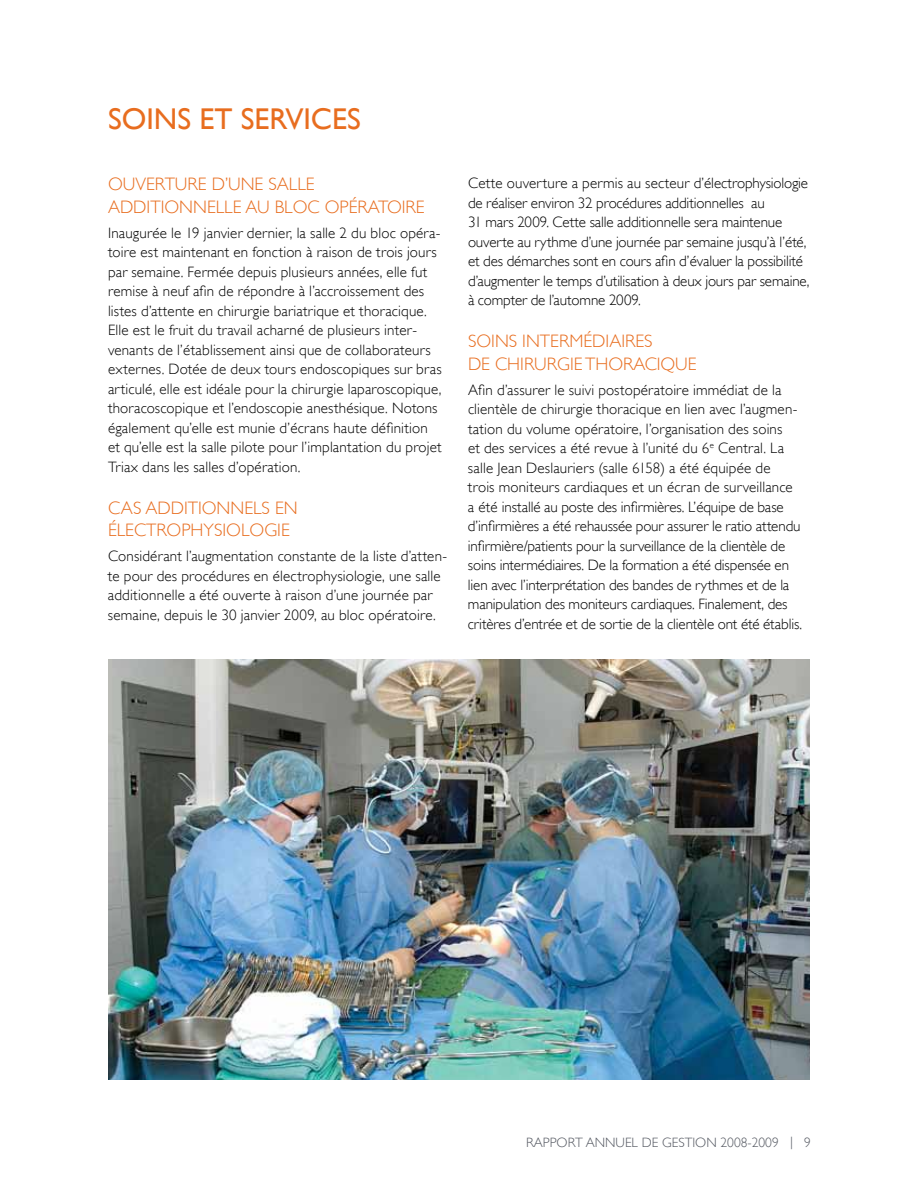
<style>
.page{position:relative;width:918px;height:1188px;background:#fff}
.page>*{position:absolute;margin:0;border:0;box-sizing:border-box;transform-origin:0 0}
.t1{font:30px "Gill Sans";color:#e86d1f}
.t2{font:300 18px/22.5px "Gill Sans";color:#e86d1f}
.t3{font:300 15px/19.5px "Gill Sans";letter-spacing:.005em;color:#000}
.t4{font:300 13.5px "Gill Sans";color:#545861}
</style>
<div class="page">
<img style="left:108px;top:659px;width:702px;height:421px">
<h1 class="t1" style="left:108px;top:101px;width:18px">SOINS</h1>
<h1 class="t1" style="left:199px;top:101px;width:58px">ET SERVICES</h1>
<p class="t2" style="left:108px;top:173px;width:208px">Ouverture d’un e salle additionnelle</p>
<p class="t2" style="left:246px;top:196px;width:51px">au bloc</p>
<p class="t2" style="left:325px;top:196px;width:11px">opératoire</p>
<p class="t3" style="left:108px;top:223px;width:335px">Inaugurée le 19 janvier dernier, la salle 2 du bloc opéra&shy;toire est maintenant en fonction à raison de trois jours par semaine. Fermée depuis plusieurs années, elle fut remise à neuf afin de répondre à l’accroissement des listes d’attente en chirurgie bariatrique et thoracique.<br>Elle est le fruit du travail acharné de plusieurs inter&shy;venants de l’établissement ainsi que de collaborateurs externes. Dotée de deux tours endoscopiques sur bras articulé, elle est idéale pour la chirurgie laparoscopique, thoracoscopique et l’endoscopie anesthésique. Notons également qu’elle est munie d’écrans haute définition et qu’elle est la salle pilote pour l’implantation du projet Triax dans les salles d’opération.</p>
<p class="t2" style="left:108px;top:497px;width:87px">Cas additionnels</p>
<p class="t2" style="left:275px;top:497px;width:11px">en</p>
<p class="t2" style="left:108px;top:519px;width:12px">électroph</p>
<p class="t2" style="left:204px;top:519px;width:22px">ysiolo</p>
<p class="t2" style="left:264px;top:519px;width:20px">gie</p>
<p class="t3" style="left:108px;top:546px;width:341px">Considérant l’augmentation constante de la liste d’atten&shy;te pour des procédures en électrophysiologie, une salle additionnelle a été ouverte à raison d’une journée par semaine, depuis le 30 janvier 2009, au bloc opératoire.</p>
<p class="t3" style="left:468px;top:174px;width:343px">Cette ouverture a permis au secteur d’électrophysiologie de réaliser environ 32 procédures additionnelles au<br>31 mars 2009. Cette salle additionnelle sera maintenue ouverte au rythme d’une journée par semaine jusqu’à l’été, et des démarches sont en cours afin d’évaluer la possibilité d’augmenter le temps d’utilisation à deux jours par semaine, à compter de l’automne 2009.</p>
<p class="t2" style="left:468px;top:330px;width:20px">Soins</p>
<p class="t2" style="left:522px;top:330px;width:11px">inter</p>
<p class="t2" style="left:569px;top:330px;width:45px">médiaires</p>
<p class="t2" style="left:468px;top:353px;width:39px">de chirur</p>
<p class="t2" style="left:557px;top:353px;width:41px">giethoracique</p>
<p class="t3" style="left:468px;top:380px;width:336px">Afin d’assurer le suivi postopératoire immédiat de la clientèle de chirurgie thoracique en lien avec l’augmen&shy;tation du volume opératoire, l’organisation des soins<br>et des services a été revue à l’unité du 6<sup>e</sup> Central. La salle Jean Deslauriers (salle 6158) a été équipée de<br>trois moniteurs cardiaques et un écran de surveillance a été installé au poste des infirmières. L’équipe de base d’infirmières a été rehaussée pour assurer le ratio attendu infirmière/patients pour la surveillance de la clientèle de soins intermédiaires. De la formation a été dispensée en lien avec l’interprétation des bandes de rythmes et de la manipulation des moniteurs cardiaques. Finalement, des critères d’entrée et de sortie de la clientèle ont été établis.</p>
<p class="t4" style="left:526px;top:1135px;width:10px">RAPPOR</p>
<p class="t4" style="left:575px;top:1135px;width:49px">T ANNUEL</p>
<p class="t4" style="left:642px;top:1135px;width:171px">DE GESTION 2008-2009 | 9</p>
</div>
